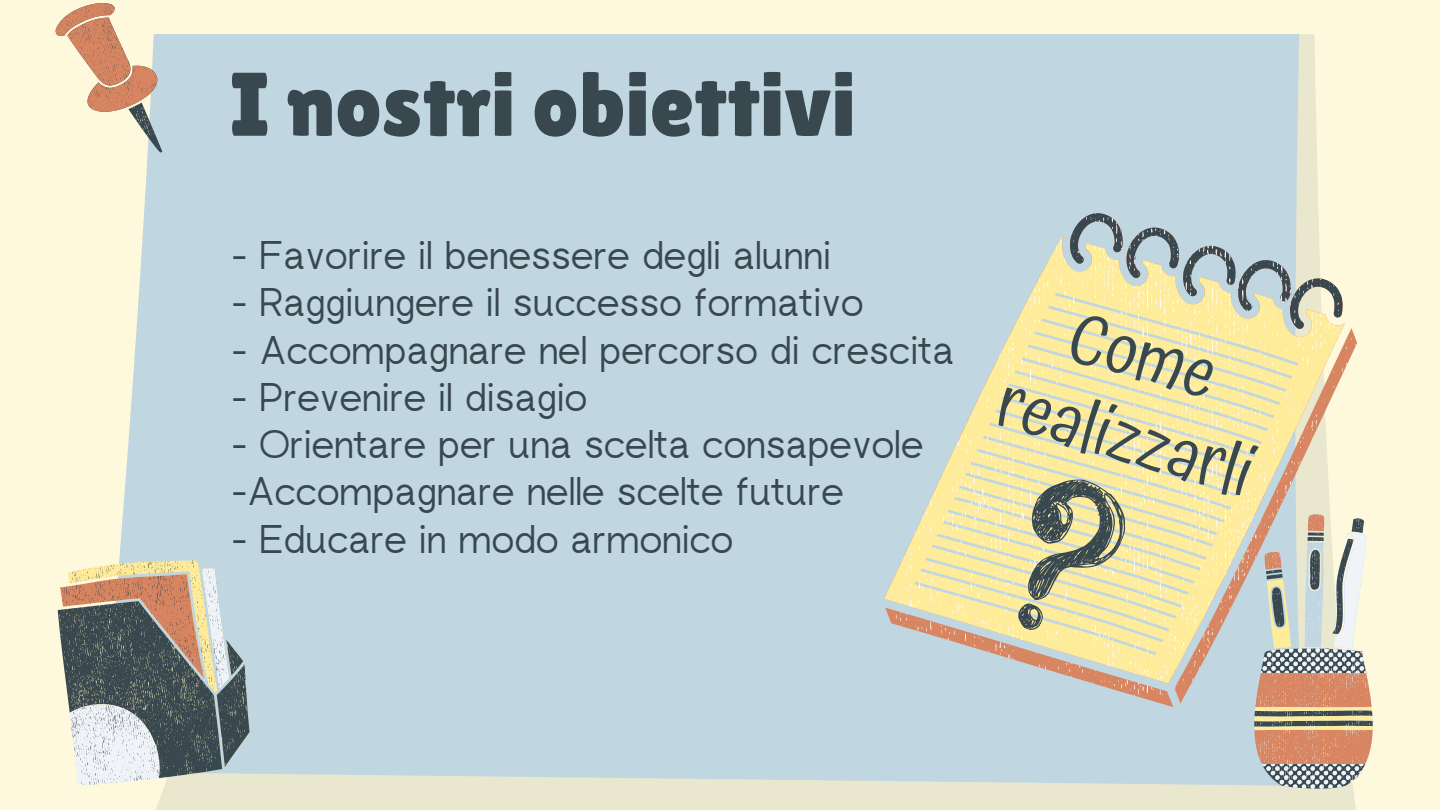
<style>
.page{position:relative;width:1440px;height:810px;background:#fef9dd}
.page>*{position:absolute;margin:0;border:0;box-sizing:border-box;transform-origin:0 0}
.t1{font:90px "Lilita One";color:#39484f}
.t2{font:70px "Atma";color:#39484f}
.t3{font:40px "rugratssans";color:#39484f}
</style>
<div class="page">
<div style="left:156px;top:786px;width:1200px;height:24px;background:#eae7cf"></div>
<div style="left:120px;top:35px;width:881px;height:751px;background:#c0d6e1"></div>
<svg style="left:57px;top:549px;width:201px;height:240px"></svg>
<svg style="left:55px;top:3px;width:122px;height:163px"></svg>
<svg style="left:889px;top:213px;width:112px;height:485px;fill:#c0d6e1"></svg>
<svg style="left:1001px;top:35px;width:372px;height:754px"></svg>
<p class="t1" style="left:230px;top:53px;width:627px">I nostri obiettivi</p>
<p class="t3" style="left:231px;top:241px;width:601px">- Favorire il benessere degli alunni</p>
<p class="t3" style="left:231px;top:288px;width:634px">- Raggiungere il successo formativo</p>
<p class="t3" style="left:231px;top:336px;width:725px">- Accompagnare nel percorso di crescita</p>
<p class="t3" style="left:231px;top:383px;width:357px">- Prevenire il disagio</p>
<p class="t3" style="left:231px;top:430px;width:694px">- Orientare per una scelta consapevole</p>
<p class="t3" style="left:231px;top:477px;width:614px">-Accompagnare nelle scelte future</p>
<p class="t3" style="left:231px;top:525px;width:503px">- Educare in modo armonico</p>
<p class="t2" style="left:1082px;top:295px;width:151px;rotate:16deg">Come</p>
<p class="t2" style="left:1011px;top:361px;width:264px;rotate:16deg">realizzarli</p>
</div>
